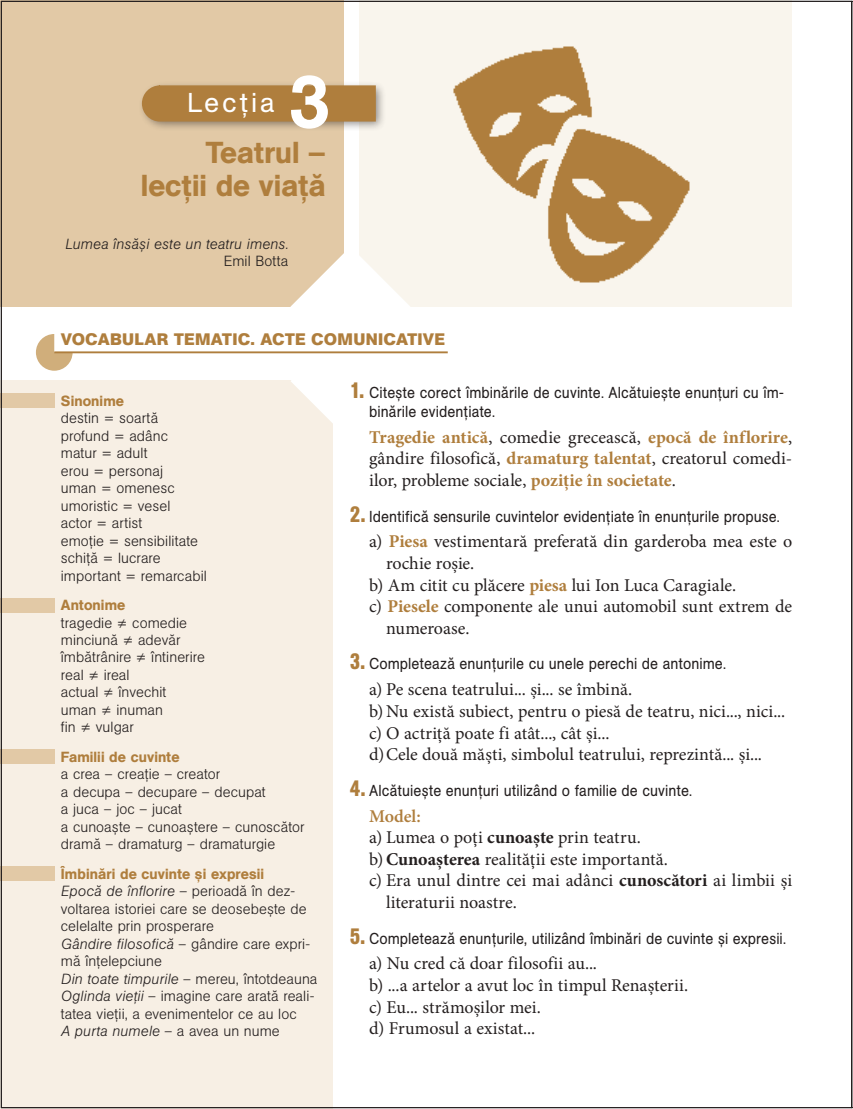
<style>
.page{position:relative;width:853px;height:1109px;background:#fff}
.page>*{position:absolute;margin:0;border:0;box-sizing:border-box;transform-origin:0 0}
.t1{font:500 75px "AG Book Pro";color:#fff}
.t2{font:500 30px "AG Book Pro";color:#af7e3d}
.t3{font:700 27px "AG Book Pro";letter-spacing:.01em;color:#af7e3d}
.t4{font:27px "AG Book Pro";letter-spacing:.1em;color:#fff}
.t5{font:18px/21.6px "Minion Pro";color:#241f1f}
.t6{font:600 18px "Minion Pro";letter-spacing:-.005em;color:#af7e3d}
.t7{font:700 16.5px "AG Book Pro";letter-spacing:.01em;color:#af7e3d}
.t8{font:15.75px/18.9px "AG Book Pro";letter-spacing:.005em;color:#241f1f;scale:.9 1}
.t9{font:300 14.55px/17.4px "AG Book Pro";letter-spacing:.005em;color:#241f1f}
.t10{font:500 14.55px "AG Book Pro";letter-spacing:.005em;color:#af7e3d}
.t11{font:italic 300 14.55px "AG Book Pro";letter-spacing:.015em;color:#241f1f}
.s1{font-weight:500;color:#af7e3d}
.s2{font-style:italic}
.s3{font-weight:700;font-stretch:condensed;font-size:22.5px;color:#af7e3d}
.s4{font-weight:700;color:#af7e3d}
.s5{font-weight:700}
</style>
<div class="page">
<div style="left:359px;top:0;width:433px;height:306px;background:#f9f5ed"></div>
<div style="left:0;top:380px;width:333px;height:728px;background:#f7efe4"></div>
<div style="left:0;top:0;width:343px;height:306px;background:#e2c9a6"></div>
<div style="left:138px;top:81px;width:248px;height:51px;background:#241f1f;opacity:.5"></div>
<div style="left:142px;top:85px;width:234px;height:36px;background:#af7e3d"></div>
<svg style="left:290px;top:246px;width:120px;height:177px"></svg>
<div style="left:0;top:393px;width:55px;height:14px;background:#e2c9a6"></div>
<div style="left:0;top:598px;width:55px;height:14px;background:#e2c9a6"></div>
<div style="left:0;top:749px;width:55px;height:14px;background:#e2c9a6"></div>
<div style="left:0;top:866px;width:55px;height:14px;background:#e2c9a6"></div>
<svg style="left:36px;top:334px;width:37px;height:36px"></svg>
<hr style="left:54px;top:351px;width:394px;height:2px;background:#af7e3d">
<img style="left:453px;top:46px;width:237px;height:237px">
<svg style="left:852px;top:1px;width:1px;height:1106px"></svg>
<h3 class="t4" style="left:187px;top:88px;width:89px">Lecția</h3>
<h1 class="t1" style="left:288px;top:61px;width:44px">3</h1>
<h3 class="t3" style="left:61px;top:151px;width:266px">EFICIENT <sup>Teatrul</sup> <sup>–</sup></h3>
<h2 class="t2" style="left:141px;top:169px;width:186px">lecții de viață</h2>
<p class="t11" style="left:65px;top:236px;width:225px">Lumea însăși este un teatru imens.</p>
<p class="t9" style="left:224px;top:253px;width:66px">Emil Botta</p>
<p class="t7" style="left:61px;top:330px;width:386px">VOCABULAR TEMATIC. ACTE COMUNICATIVE</p>
<p class="t10" style="left:61px;top:392px;width:65px">Sinonime</p>
<p class="t9" style="left:61px;top:410px;width:148px">destin = soartă profund = adânc matur = adult<br>erou = personaj<br>uman = omenesc umoristic = vesel<br>actor = artist<br>emoție = sensibilitate schiță = lucrare important = remarcabil</p>
<p class="t10" style="left:61px;top:597px;width:66px">Antonime</p>
<p class="t9" style="left:61px;top:614px;width:146px">tragedie ≠ comedie minciună ≠ adevăr îmbătrânire ≠ întinerire real ≠ ireal<br>actual ≠ învechit uman ≠ inuman<br>fin ≠ vulgar</p>
<p class="t10" style="left:61px;top:748px;width:120px">Familii de cuvinte</p>
<p class="t9" style="left:61px;top:766px;width:245px">a crea – creație – creator<br>a decupa – decupare – decupat<br>a juca – joc – jucat<br>a cunoaște – cunoaștere – cunoscător dramă – dramaturg – dramaturgie</p>
<p class="t9" style="left:61px;top:865px;width:258px"><span class="s1">Îmbinări de cuvinte și expresii<br></span><span class="s2">Epocă de înflorire</span> – perioadă în dez&shy;voltarea istoriei care se deosebește de celelalte prin prosperare<br><span class="s2">Gândire filosofică</span> – gândire care expri&shy;mă înțelepciune<br><span class="s2">Din toate timpurile</span> – mereu, întotdeauna <span class="s2">Oglinda vieții</span> – imagine care arată reali&shy;tatea vieții, a evenimentelor ce au loc<br><span class="s2">A purta numele</span> – a avea un nume</p>
<p class="t8" style="left:369px;top:383px;width:462px;text-indent:-19px"><span class="s3">1.</span> Citește corect îmbinările de cuvinte. Alcătuiește enunțuri cu îm&shy;binările evidențiate.</p>
<p class="t5" style="left:369px;top:427px;width:425px;text-align:justify"><span class="s4">Tragedie antică</span>, comedie grecească, <span class="s4">epocă de înflorire</span>, gândire filosofică, <span class="s4">dramaturg talentat</span>, creatorul comedi&shy;ilor, probleme sociale, <span class="s4">poziție în societate</span>.</p>
<p class="t8" style="left:350px;top:506px;width:479px"><span class="s3">2.</span> Identifică sensurile cuvintelor evidențiate în enunțurile propuse.</p>
<p class="t5" style="left:369px;top:531px;width:425px">a) <span class="s4">Piesa</span> vestimentară preferată din garderoba mea este o</p>
<p class="t5" style="left:386px;top:553px;width:90px">rochie roșie.</p>
<p class="t5" style="left:369px;top:574px;width:369px">b) Am citit cu plăcere <span class="s4">piesa</span> lui Ion Luca Caragiale.</p>
<p class="t5" style="left:369px;top:596px;width:425px">c) <span class="s4">Piesele</span> componente ale unui automobil sunt extrem de</p>
<p class="t5" style="left:386px;top:618px;width:85px">numeroase.</p>
<p class="t8" style="left:350px;top:654px;width:419px"><span class="s3">3.</span> Completează enunțurile cu unele perechi de antonime.</p>
<p class="t5" style="left:369px;top:679px;width:418px">a) Pe scena teatrului... și... se îmbină.<br>b) Nu există subiect, pentru o piesă de teatru, nici..., nici... c) O actriță poate fi atât..., cât și...<br>d) Cele două măști, simbolul teatrului, reprezintă... și...</p>
<p class="t8" style="left:350px;top:780px;width:382px"><span class="s3">4.</span> Alcătuiește enunțuri utilizând o familie de cuvinte.</p>
<p class="t6" style="left:369px;top:806px;width:53px">Model:</p>
<p class="t5" style="left:369px;top:827px;width:273px">a) Lumea o poți <span class="s5">cunoaște</span> prin teatru.</p>
<p class="t5" style="left:369px;top:848px;width:300px">b) <span class="s5">Cunoașterea</span> realității este importantă.</p>
<p class="t5" style="left:369px;top:870px;width:425px">c) Era unul dintre cei mai adânci <span class="s5">cunoscători</span> ai limbii și</p>
<p class="t5" style="left:386px;top:891px;width:132px">literaturii noastre.</p>
<p class="t8" style="left:350px;top:928px;width:486px"><span class="s3">5.</span> Completează enunțurile, utilizând îmbinări de cuvinte și expresii.</p>
<p class="t5" style="left:369px;top:953px;width:321px">a) Nu cred că doar filosofii au...<br>b) ...a artelor a avut loc în timpul Renașterii. c) Eu... strămoșilor mei.<br>d) Frumosul a existat...</p>
</div>
